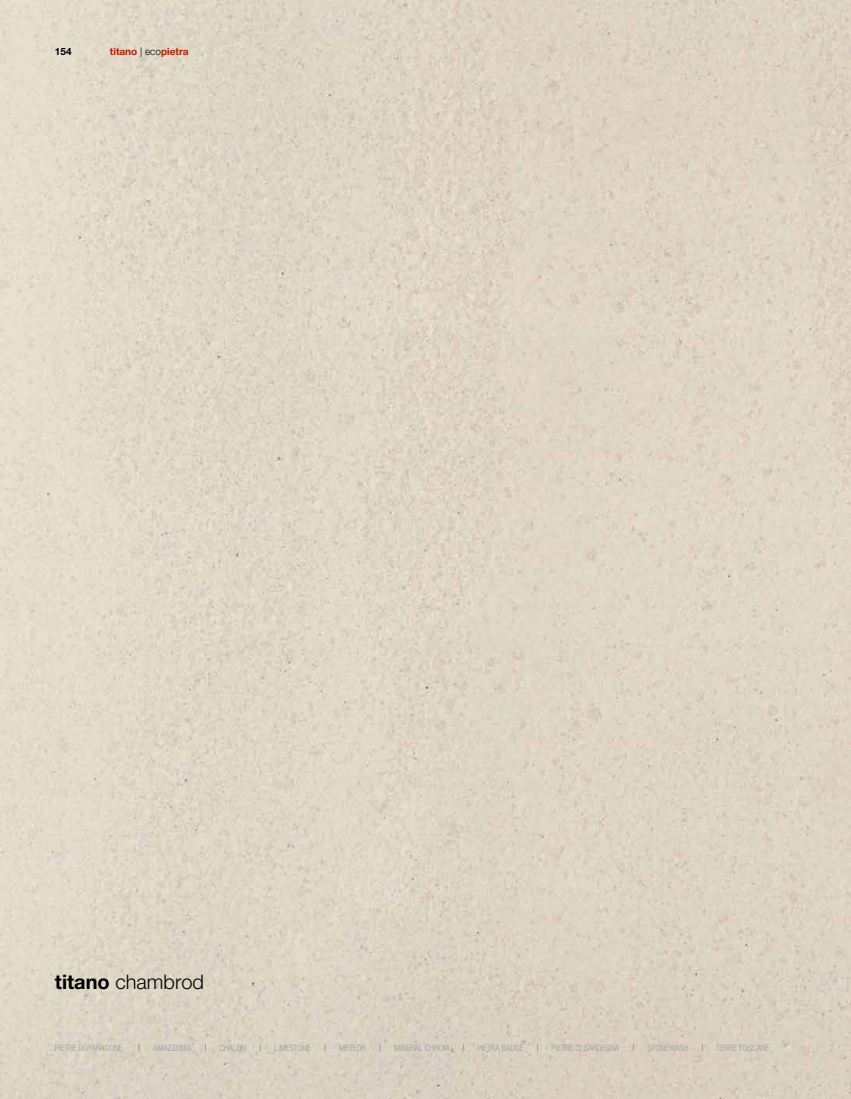
<style>
.page{position:relative;width:851px;height:1099px;background:#fff}
.page>*{position:absolute;margin:0;border:0;box-sizing:border-box;transform-origin:0 0}
.t1{font:300 20px "Helvetica Neue LT Std";color:#000}
.t2{font:700 10px "Helvetica Neue LT Std";color:#b12009}
.t3{font:700 10px "Helvetica Neue LT Std";color:#000}
.t4{font:300 condensed 8.75px "Helvetica Neue LT Std";color:#9d9d9c}
.s1{font-weight:300;color:#000}
.s2{font-weight:700}
</style>
<div class="page">
<img style="left:0;top:0;width:850px;height:1098px">
<p class="t3" style="left:55px;top:45px;width:18px">154</p>
<p class="t2" style="left:110px;top:45px;width:80px">titano <span class="s1">| eco</span>pietra</p>
<h1 class="t1" style="left:55px;top:969px;width:150px"><span class="s2">titano</span> chambrod</h1>
<p class="t4" style="left:55px;top:1042px;width:69px">PIETRE DI PARAGONE</p>
<p class="t4" style="left:153px;top:1042px;width:40px">AMAZZONIA</p>
<p class="t4" style="left:219px;top:1042px;width:28px">CHALON</p>
<p class="t4" style="left:274px;top:1042px;width:38px">LIMESTONE</p>
<p class="t4" style="left:339px;top:1042px;width:28px">METEOR</p>
<p class="t4" style="left:394px;top:1042px;width:57px">MINERAL CHROM</p>
<p class="t4" style="left:477px;top:1042px;width:48px">PIETRA BAUGÉ</p>
<p class="t4" style="left:551px;top:1042px;width:69px">PIETRE DI SARDEGNA</p>
<p class="t4" style="left:647px;top:1042px;width:42px">STONEWASH</p>
<p class="t4" style="left:716px;top:1042px;width:54px">TERRE TOSCANE</p>
</div>
